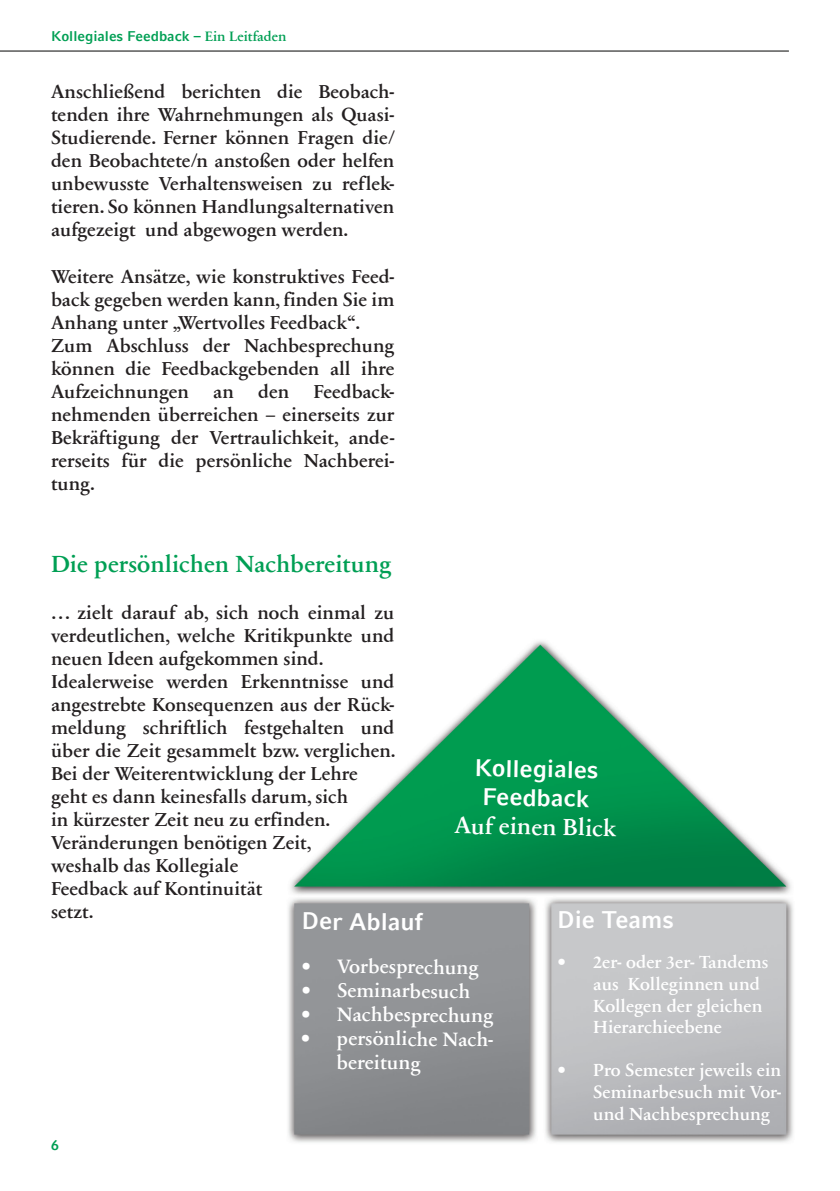
<style>
.page{position:relative;width:840px;height:1191px;background:#fff}
.page>*{position:absolute;margin:0;border:0;box-sizing:border-box;transform-origin:0 0}
.t1{font:700 24px "LMU Compatil Fact";letter-spacing:-.01em;color:#fff}
.t2{font:600 24px "LMU Sabon Next";color:#009f54}
.t3{font:600 24px "LMU Sabon Next";color:#fff}
.t4{font:600 20px/24.2px "LMU Sabon Next";color:#fff}
.t5{font:600 19.2px/23px "LMU Sabon Next";color:#231f20;text-align:justify}
.t6{font:600 18px/21.6px "LMU Sabon Next";color:#fff}
.t7{font:700 14px "LMU Compatil Fact";color:#009f54}
.s1{font-family:"LMU Sabon Next";font-weight:600}
</style>
<div class="page">
<hr style="left:0;top:51px;width:788px;height:1px;background:#040503">
<img style="left:288px;top:641px;width:506px;height:502px">
<p class="t7" style="left:51px;top:28px;width:237px">Kollegiales Feedback – <span class="s1">Ein Leitfaden</span></p>
<p class="t5" style="left:51px;top:80px;width:345px">Anschließend berichten die Beobach&shy;tenden ihre Wahrnehmungen als Quasi-Studierende. Ferner können Fragen die/ den Beobachtete/n anstoßen oder helfen unbewusste Verhaltensweisen zu reflek&shy;tieren. So können Handlungsalternativen aufgezeigt und abgewogen werden.</p>
<p class="t5" style="left:51px;top:265px;width:344px">Weitere Ansätze, wie konstruktives Feed&shy;back gegeben werden kann, finden Sie im Anhang unter „Wertvolles Feedback“.</p>
<p class="t5" style="left:51px;top:334px;width:345px">Zum Abschluss der Nachbesprechung können die Feedbackgebenden all ihre Aufzeichnungen</p>
<p class="t5" style="left:213px;top:380px;width:22px">an</p>
<p class="t5" style="left:258px;top:380px;width:33px">den</p>
<p class="t5" style="left:313px;top:380px;width:82px">Feedback-</p>
<p class="t5" style="left:51px;top:403px;width:345px">nehmenden überreichen – einerseits zur Bekräftigung der Vertraulichkeit, ande&shy;rerseits für die persönliche Nachberei&shy;tung.</p>
<p class="t2" style="left:51px;top:549px;width:341px">Die persönlichen Nachbereitung</p>
<p class="t5" style="left:51px;top:601px;width:345px">… zielt darauf ab, sich noch einmal zu verdeutlichen, welche Kritikpunkte und neuen Ideen aufgekommen sind.</p>
<p class="t5" style="left:51px;top:670px;width:346px">Idealerweise werden Erkenntnisse und angestrebte Konsequenzen aus der Rück&shy;meldung schriftlich festgehalten und über die Zeit gesammelt bzw. verglichen.<br>Bei der Weiterentwicklung der Lehre</p>
<p class="t5" style="left:51px;top:785px;width:298px">geht es dann keinesfalls darum, sich</p>
<p class="t5" style="left:51px;top:808px;width:281px">in kürzester Zeit neu zu erfinden.</p>
<p class="t5" style="left:51px;top:831px;width:262px">Veränderungen benötigen Zeit,</p>
<p class="t5" style="left:51px;top:854px;width:189px">weshalb das Kollegiale</p>
<p class="t5" style="left:51px;top:877px;width:213px">Feedback auf Kontinuität</p>
<p class="t5" style="left:51px;top:900px;width:44px">setzt.</p>
<p class="t1" style="left:474px;top:753px;width:125px;rotate:1deg">Kollegiales</p>
<p class="t1" style="left:482px;top:782px;width:109px;rotate:1deg">Feedback</p>
<p class="t3" style="left:454px;top:811px;width:163px;rotate:1deg">Auf einen Blick</p>
<p class="t1" style="left:557px;top:905px;width:118px">Die Teams</p>
<p class="t6" style="left:593px;top:951px;width:177px;text-indent:-36px">• 2er- oder 3er- Tandems aus Kolleginnen und<br>Kollegen der gleichen<br>Hierarchieebene</p>
<p class="t6" style="left:593px;top:1059px;width:189px;text-align:justify;text-indent:-36px">• Pro Semester jeweils ein Seminarbesuch mit Vor&shy;und Nachbesprechung</p>
<p class="t1" style="left:301px;top:907px;width:122px">Der Ablauf</p>
<p class="t4" style="left:301px;top:953px;width:179px;rotate:1deg">• Vorbesprechung</p>
<p class="t4" style="left:301px;top:977px;width:170px;rotate:1deg">• Seminarbesuch</p>
<p class="t4" style="left:301px;top:1001px;width:194px;rotate:1deg">• Nachbesprechung</p>
<p class="t4" style="left:337px;top:1025px;width:163px;text-indent:-36px;rotate:1deg">• persönliche Nach&shy;bereitung</p>
<p class="t7" style="left:51px;top:1137px;width:9px">6</p>
</div>
